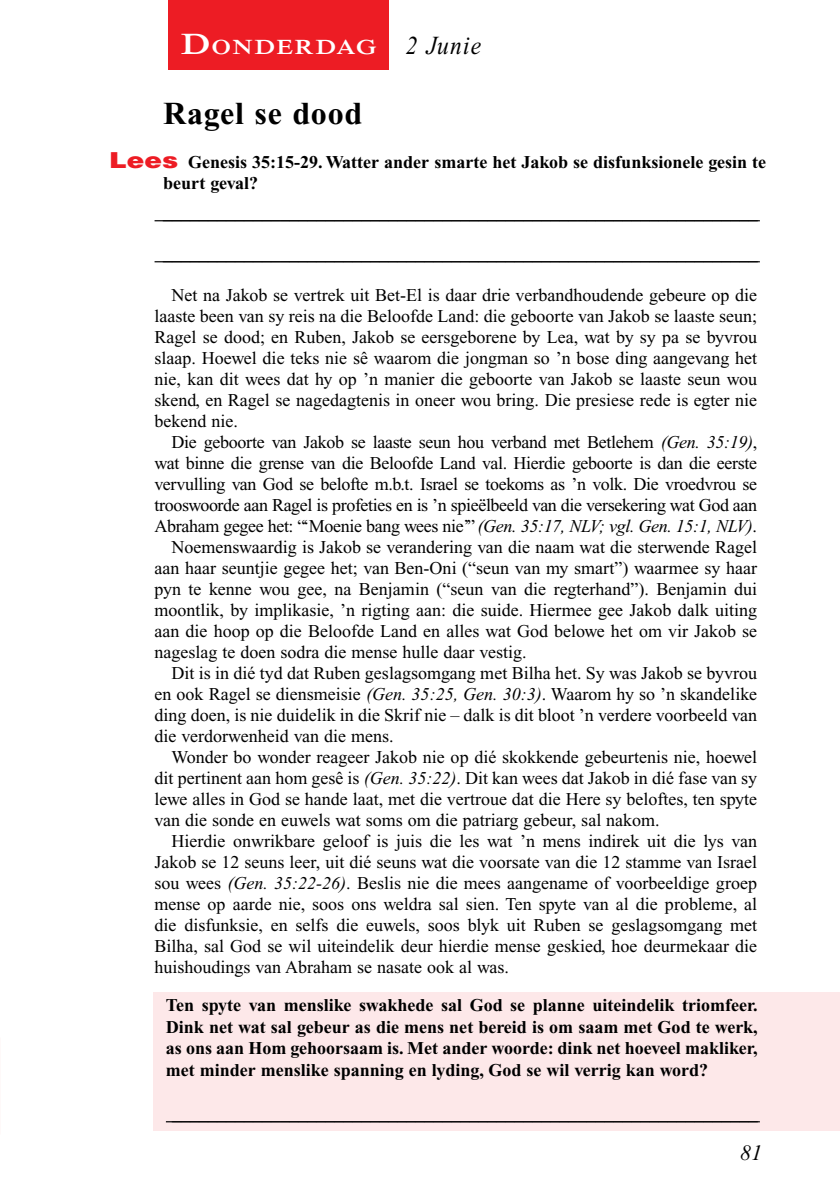
<style>
.page{position:relative;width:840px;height:1191px;background:#fff}
.page>*{position:absolute;margin:0;border:0;box-sizing:border-box;transform-origin:0 0}
.t1{font:700 32px "Times New Roman PS Std";letter-spacing:.025em;color:#000}
.t2{font:italic 22px "Times New Roman PS Std";color:#000}
.t3{font:600 21px "Times NRMT Std";letter-spacing:.07em;color:#fff;scale:1.1 1}
.t4{font:18px/21px "Times New Roman PS Std";color:#000;text-align:justify}
.t5{font:18px "Times New Roman PS Std";letter-spacing:-.02em;color:#000}
.t6{font:700 18px/21.4px "Times New Roman PS Std";color:#000}
.s1{font-size:30px}
.s2{font-family:"Times New Roman PS Std";font-weight:400;font-style:italic;font-size:26px;color:#000}
.s3{font-family:"Helvetica LT Std";font-weight:900;font-size:22px;color:#ed1c24}
.s4{font-style:italic}
</style>
<div class="page">
<div style="left:168px;top:0;width:220px;height:69px;background:#ed1c24"></div>
<div style="left:153px;top:991px;width:686px;height:139px;background:#fde8e9"></div>
<hr style="left:154px;top:220px;width:605px;height:1px;background:#000">
<hr style="left:154px;top:261px;width:605px;height:1px;background:#000">
<hr style="left:166px;top:1121px;width:593px;height:1px;background:#000">
<p class="t3" style="left:181px;top:35px;width:274px"><span class="s1">D</span>ONDERDAG <span class="s2">2 Junie</span></p>
<h1 class="t1" style="left:163px;top:95px;width:201px">Ragel se dood</h1>
<p class="t6" style="left:163px;top:151px;width:604px;text-indent:-54px"><span class="s3">Lees</span> Genesis 35:15-29. Watter ander smarte het Jakob se disfunksionele gesin te beurt geval?</p>
<p class="t4" style="left:163px;top:202px;width:595px">__________________________________________________________________</p>
<p class="t4" style="left:163px;top:243px;width:595px">__________________________________________________________________</p>
<p class="t4" style="left:154px;top:284px;width:604px;text-indent:17px">Net na Jakob se vertrek uit Bet-El is daar drie verbandhoudende gebeure op die laaste been van sy reis na die Beloofde Land: die geboorte van Jakob se laaste seun; Ragel se dood; en Ruben, Jakob se eersgeborene by Lea, wat by sy pa se byvrou slaap. Hoewel die teks nie sê waarom die jongman so ’n bose ding aangevang het nie, kan dit wees dat hy op ’n manier die geboorte van Jakob se laaste seun wou skend, en Ragel se nagedagtenis in oneer wou bring. Die presiese rede is egter nie bekend nie.</p>
<p class="t5" style="left:171px;top:432px;width:586px">Die geboorte van Jakob se laaste seun hou verband met Betlehem <span class="s4">(Gen. 35:19)</span>,</p>
<p class="t5" style="left:154px;top:453px;width:603px">wat binne die grense van die Beloofde Land val. Hierdie geboorte is dan die eerste</p>
<p class="t5" style="left:154px;top:474px;width:604px">vervulling van God se belofte m.b.t. Israel se toekoms as ’n volk. Die vroedvrou se</p>
<p class="t5" style="left:154px;top:495px;width:603px">trooswoorde aan Ragel is profeties en is ’n spieëlbeeld van die versekering wat God aan</p>
<p class="t5" style="left:154px;top:516px;width:603px">Abraham gegee het: “‘Moenie bang wees nie’” <span class="s4">(Gen. 35:17, NLV; vgl. Gen. 15:1, NLV)</span>.</p>
<p class="t4" style="left:171px;top:537px;width:586px">Noemenswaardig is Jakob se verandering van die naam wat die sterwende Ragel</p>
<p class="t4" style="left:154px;top:558px;width:604px">aan haar seuntjie gegee het; van Ben-Oni (“seun van my smart”) waarmee sy haar</p>
<p class="t4" style="left:154px;top:579px;width:604px">pyn te kenne wou gee, na Benjamin (“seun van die regterhand”). Benjamin dui</p>
<p class="t4" style="left:154px;top:600px;width:604px">moontlik, by implikasie, ’n rigting aan: die suide. Hiermee gee Jakob dalk uiting</p>
<p class="t4" style="left:154px;top:621px;width:603px">aan die hoop op die Beloofde Land en alles wat God belowe het om vir Jakob se</p>
<p class="t4" style="left:154px;top:642px;width:373px">nageslag te doen sodra die mense hulle daar vestig.</p>
<p class="t4" style="left:171px;top:663px;width:586px">Dit is in dié tyd dat Ruben geslagsomgang met Bilha het. Sy was Jakob se byvrou</p>
<p class="t4" style="left:154px;top:684px;width:603px">en ook Ragel se diensmeisie <span class="s4">(Gen. 35:25, Gen. 30:3)</span>. Waarom hy so ’n skandelike</p>
<p class="t4" style="left:154px;top:705px;width:604px">ding doen, is nie duidelik in die Skrif nie – dalk is dit bloot ’n verdere voorbeeld van</p>
<p class="t4" style="left:154px;top:726px;width:240px">die verdorwenheid van die mens.</p>
<p class="t4" style="left:171px;top:747px;width:586px">Wonder bo wonder reageer Jakob nie op dié skokkende gebeurtenis nie, hoewel</p>
<p class="t4" style="left:154px;top:768px;width:603px">dit pertinent aan hom gesê is <span class="s4">(Gen. 35:22)</span>. Dit kan wees dat Jakob in dié fase van sy</p>
<p class="t4" style="left:154px;top:789px;width:604px">lewe alles in God se hande laat, met die vertroue dat die Here sy beloftes, ten spyte</p>
<p class="t4" style="left:154px;top:810px;width:506px">van die sonde en euwels wat soms om die patriarg gebeur, sal nakom.</p>
<p class="t4" style="left:171px;top:831px;width:586px">Hierdie onwrikbare geloof is juis die les wat ’n mens indirek uit die lys van</p>
<p class="t4" style="left:154px;top:852px;width:603px">Jakob se 12 seuns leer, uit dié seuns wat die voorsate van die 12 stamme van Israel</p>
<p class="t4" style="left:154px;top:873px;width:603px">sou wees <span class="s4">(Gen. 35:22-26)</span>. Beslis nie die mees aangename of voorbeeldige groep</p>
<p class="t4" style="left:154px;top:894px;width:604px">mense op aarde nie, soos ons weldra sal sien. Ten spyte van al die probleme, al</p>
<p class="t4" style="left:154px;top:915px;width:603px">die disfunksie, en selfs die euwels, soos blyk uit Ruben se geslagsomgang met</p>
<p class="t4" style="left:154px;top:936px;width:603px">Bilha, sal God se wil uiteindelik deur hierdie mense geskied, hoe deurmekaar die</p>
<p class="t4" style="left:154px;top:957px;width:356px">huishoudings van Abraham se nasate ook al was.</p>
<p class="t6" style="left:166px;top:994px;width:593px;text-align:justify">Ten spyte van menslike swakhede sal God se planne uiteindelik triomfeer.<br>Dink net wat sal gebeur as die mens net bereid is om saam met God te werk, as ons aan Hom gehoorsaam is. Met ander woorde: dink net hoeveel makliker, met minder menslike spanning en lyding, God se wil verrig kan word?</p>
<p class="t4" style="left:172px;top:1103px;width:586px">_________________________________________________________________</p>
<p class="t2" style="left:739px;top:1140px;width:23px">81</p>
</div>
